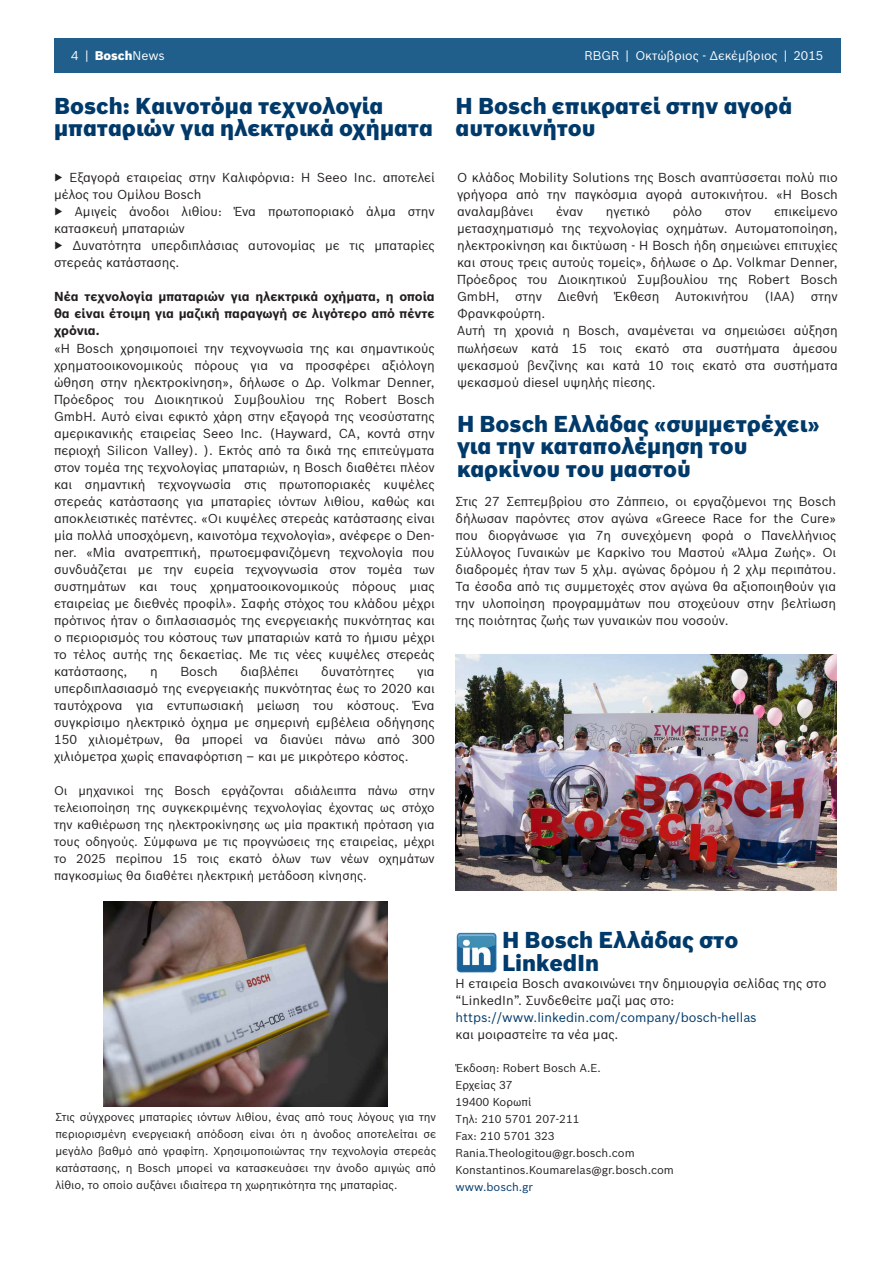
<style>
.page{position:relative;width:893px;height:1263px;background:#fff}
.page>*{position:absolute;margin:0;border:0;box-sizing:border-box;transform-origin:0 0}
.Headline_Black_21_8{font:900 22.5px/22.5px "Bosch Sans";color:#003a6a}
.Intro_8_25_4_Black{font:900 22.5px "Bosch Sans";color:#003a6a}
.Intro_8_25_4_Black-2{font:12.75px/17px "Bosch Sans";color:#231f20;text-align:justify}
.Intro_8_25_4_Black-3{font:700 12.75px/17px "Bosch Sans";color:#231f20;text-align:justify}
.Intro_8_25_4_Black-4{font:12.75px "Bosch Sans";color:#003a6a}
.Intro_8_25_4_Black-5{font:12.3px/17px "Bosch Sans";color:#231f20;text-align:justify}
.t1{font:12.3px "Bosch Sans";color:#fff}
.Intro_8_25_4_Black-6{font:11.25px/17px "Bosch Sans";color:#231f20;text-align:justify}
.Intro_8_25_4_Black-7{font:11.25px "Bosch Sans";color:#003a6a}
.s1{font-weight:900}
</style>
<div class="page">
<div style="left:54px;top:38px;width:786px;height:34px;background:#205e8b"></div>
<img style="left:104px;top:901px;width:284px;height:205px">
<img style="left:455px;top:654px;width:381px;height:236px">
<img style="left:456px;top:932px;width:41px;height:41px">
<p class="t1" style="left:71px;top:46px;width:95px">4 | <span class="s1">Bosch</span>News</p>
<p class="t1" style="left:584px;top:46px;width:240px">RBGR | Οκτώβριος - Δεκέμβριος | 2015</p>
<p class="Headline_Black_21_8" style="left:54px;top:93px;width:380px">Bosch: Καινοτόμα τεχνολογία μπαταριών για ηλεκτρικά οχήματα</p>
<p class="Intro_8_25_4_Black-2" style="left:54px;top:168px;width:382px">▶ Εξαγορά εταιρείας στην Καλιφόρνια: Η Seeo Inc. αποτελεί μέλος του Ομίλου Bosch</p>
<p class="Intro_8_25_4_Black-2" style="left:54px;top:202px;width:382px">▶ Αμιγείς άνοδοι λιθίου: Ένα πρωτοποριακό άλμα στην κατασκευή μπαταριών</p>
<p class="Intro_8_25_4_Black-2" style="left:54px;top:236px;width:382px">▶ Δυνατότητα υπερδιπλάσιας αυτονομίας με τις μπαταρίες στερεάς κατάστασης.</p>
<p class="Intro_8_25_4_Black-3" style="left:54px;top:288px;width:382px">Νέα τεχνολογία μπαταριών για ηλεκτρικά οχήματα, η οποία θα είναι έτοιμη για μαζική παραγωγή σε λιγότερο από πέντε χρόνια.</p>
<p class="Intro_8_25_4_Black-2" style="left:54px;top:339px;width:382px">«Η Bosch χρησιμοποιεί την τεχνογνωσία της και σημαντικούς χρηματοοικονομικούς πόρους για να προσφέρει αξιόλογη ώθηση στην ηλεκτροκίνηση», δήλωσε ο Δρ. Volkmar Denner, Πρόεδρος του Διοικητικού Συμβουλίου της Robert Bosch GmbH. Αυτό είναι εφικτό χάρη στην εξαγορά της νεοσύστατης αμερικανικής εταιρείας Seeo Inc. (Hayward, CA, κοντά στην περιοχή Silicon Valley). ). Εκτός από τα δικά της επιτεύγματα στον τομέα της τεχνολογίας μπαταριών, η Bosch διαθέτει πλέον και σημαντική τεχνογνωσία στις πρωτοποριακές κυψέλες στερεάς κατάστασης για μπαταρίες ιόντων λιθίου, καθώς και αποκλειστικές πατέντες. «Οι κυψέλες στερεάς κατάστασης είναι μία πολλά υποσχόμενη, καινοτόμα τεχνολογία», ανέφερε ο Den&shy;ner. «Μία ανατρεπτική, πρωτοεμφανιζόμενη τεχνολογία που συνδυάζεται με την ευρεία τεχνογνωσία στον τομέα των συστημάτων και τους χρηματοοικονομικούς πόρους μιας εταιρείας με διεθνές προφίλ». Σαφής στόχος του κλάδου μέχρι πρότινος ήταν ο διπλασιασμός της ενεργειακής πυκνότητας και ο περιορισμός του κόστους των μπαταριών κατά το ήμισυ μέχρι το τέλος αυτής της δεκαετίας. Με τις νέες κυψέλες στερεάς κατάστασης,</p>
<p class="Headline_Black_21_8" style="left:455px;top:93px;width:338px">Η Bosch επικρατεί στην αγορά αυτοκινήτου</p>
<p class="Intro_8_25_4_Black-2" style="left:457px;top:168px;width:382px">Ο κλάδος Mobility Solutions της Bosch αναπτύσσεται πολύ πιο γρήγορα από την παγκόσμια αγορά αυτοκινήτου. «Η Bosch αναλαμβάνει</p>
<p class="Intro_8_25_4_Black-2" style="left:457px;top:202px;width:382px;text-indent:317px">επικείμενο μετασχηματισμό της τεχνολογίας οχημάτων. Αυτοματοποίηση, ηλεκτροκίνηση και δικτύωση - Η Bosch ήδη σημειώνει επιτυχίες και στους τρεις αυτούς τομείς», δήλωσε ο Δρ. Volkmar Denner, Πρόεδρος του Διοικητικού Συμβουλίου της Robert Bosch GmbH, στην Διεθνή Έκθεση Αυτοκινήτου (IAA) στην Φρανκφούρτη.</p>
<p class="Intro_8_25_4_Black-2" style="left:457px;top:322px;width:382px">Αυτή τη χρονιά η Bosch, αναμένεται να σημειώσει αύξηση πωλήσεων κατά 15 τοις εκατό στα συστήματα άμεσου ψεκασμού βενζίνης και κατά 10 τοις εκατό στα συστήματα ψεκασμού diesel υψηλής πίεσης.</p>
<p class="Intro_8_25_4_Black-2" style="left:556px;top:202px;width:29px">έναν</p>
<p class="Intro_8_25_4_Black-2" style="left:606px;top:202px;width:46px">ηγετικό</p>
<p class="Intro_8_25_4_Black-2" style="left:673px;top:202px;width:31px">ρόλο</p>
<p class="Intro_8_25_4_Black-2" style="left:725px;top:202px;width:28px">στον</p>
<p class="Headline_Black_21_8" style="left:457px;top:411px;width:364px">Η Βosch Eλλάδας «συμμετρέχει» για την καταπολέμηση του καρκίνου του μαστού</p>
<p class="Intro_8_25_4_Black-2" style="left:455px;top:492px;width:382px">Στις 27 Σεπτεμβρίου στο Ζάππειο, οι εργαζόμενοι της Bosch δήλωσαν παρόντες στον αγώνα «Greece Race for the Cure» που διοργάνωσε για 7η συνεχόμενη φορά ο Πανελλήνιος Σύλλογος Γυναικών με Καρκίνο του Μαστού «Άλμα Ζωής». Οι διαδρομές ήταν των 5 χλμ. αγώνας δρόμου ή 2 χλμ περιπάτου.<br>Τα έσοδα από τις συμμετοχές στον αγώνα θα αξιοποιηθούν για την υλοποίηση προγραμμάτων που στοχεύουν στην βελτίωση της ποιότητας ζωής των γυναικών που νοσούν.</p>
<p class="Intro_8_25_4_Black-2" style="left:150px;top:662px;width:9px">η</p>
<p class="Intro_8_25_4_Black-2" style="left:180px;top:662px;width:39px">Bosch</p>
<p class="Intro_8_25_4_Black-2" style="left:240px;top:662px;width:60px">διαβλέπει</p>
<p class="Intro_8_25_4_Black-2" style="left:321px;top:662px;width:75px">δυνατότητες</p>
<p class="Intro_8_25_4_Black-2" style="left:54px;top:662px;width:382px;text-indent:363px">για υπερδιπλασιασμό της ενεργειακής πυκνότητας έως το 2020 και ταυτόχρονα για εντυπωσιακή μείωση του κόστους. Ένα συγκρίσιμο ηλεκτρικό όχημα με σημερινή εμβέλεια οδήγησης 150 χιλιομέτρων, θα μπορεί να διανύει πάνω από 300 χιλιόμετρα χωρίς επαναφόρτιση – και με μικρότερο κόστος.</p>
<p class="Intro_8_25_4_Black-5" style="left:54px;top:781px;width:382px">Οι μηχανικοί της Bosch εργάζονται αδιάλειπτα πάνω στην τελειοποίηση της συγκεκριμένης τεχνολογίας έχοντας ως στόχο την καθιέρωση της ηλεκτροκίνησης ως μία πρακτική πρόταση για τους οδηγούς. Σύμφωνα με τις προγνώσεις της εταιρείας, μέχρι το 2025 περίπου 15 τοις εκατό όλων των νέων οχημάτων παγκοσμίως θα διαθέτει ηλεκτρική μετάδοση κίνησης.</p>
<p class="Intro_8_25_4_Black-6" style="left:55px;top:1107px;width:382px">Στις σύγχρονες μπαταρίες ιόντων λιθίου, ένας από τους λόγους για την περιορισμένη ενεργειακή απόδοση είναι ότι η άνοδος αποτελείται σε μεγάλο βαθμό από γραφίτη. Χρησιμοποιώντας την τεχνολογία στερεάς κατάστασης, η Bosch μπορεί να κατασκευάσει την άνοδο αμιγώς από λίθιο, το οποίο αυξάνει ιδιαίτερα τη χωρητικότητα της μπαταρίας.</p>
<p class="Intro_8_25_4_Black" style="left:502px;top:923px;width:238px">Η Bosch Ελλάδας στο</p>
<p class="Intro_8_25_4_Black" style="left:502px;top:945px;width:99px">LinkedIn</p>
<p class="Intro_8_25_4_Black-2" style="left:455px;top:974px;width:373px">Η εταιρεία Bosch ανακοινώνει την δημιουργία σελίδας της στο “LinkedIn”. Συνδεθείτε μαζί μας στο:</p>
<p class="Intro_8_25_4_Black-4" style="left:455px;top:1008px;width:303px">https://www.linkedin.com/company/bosch-hellas</p>
<p class="Intro_8_25_4_Black-2" style="left:455px;top:1025px;width:164px">και μοιραστείτε τα νέα μας.</p>
<p class="Intro_8_25_4_Black-6" style="left:455px;top:1059px;width:147px">Έκδοση: Robert Bosch A.E.</p>
<p class="Intro_8_25_4_Black-6" style="left:455px;top:1076px;width:59px">Ερχείας 37</p>
<p class="Intro_8_25_4_Black-6" style="left:455px;top:1093px;width:77px">19400 Κορωπί</p>
<p class="Intro_8_25_4_Black-6" style="left:455px;top:1110px;width:126px">Τηλ: 210 5701 207-211</p>
<p class="Intro_8_25_4_Black-6" style="left:455px;top:1127px;width:101px">Fax: 210 5701 323</p>
<p class="Intro_8_25_4_Black-6" style="left:455px;top:1144px;width:181px">Rania.Theologitou@gr.bosch.com</p>
<p class="Intro_8_25_4_Black-6" style="left:455px;top:1161px;width:220px">Konstantinos.Koumarelas@gr.bosch.com</p>
<p class="Intro_8_25_4_Black-7" style="left:455px;top:1179px;width:79px">www.bosch.gr</p>
</div>
